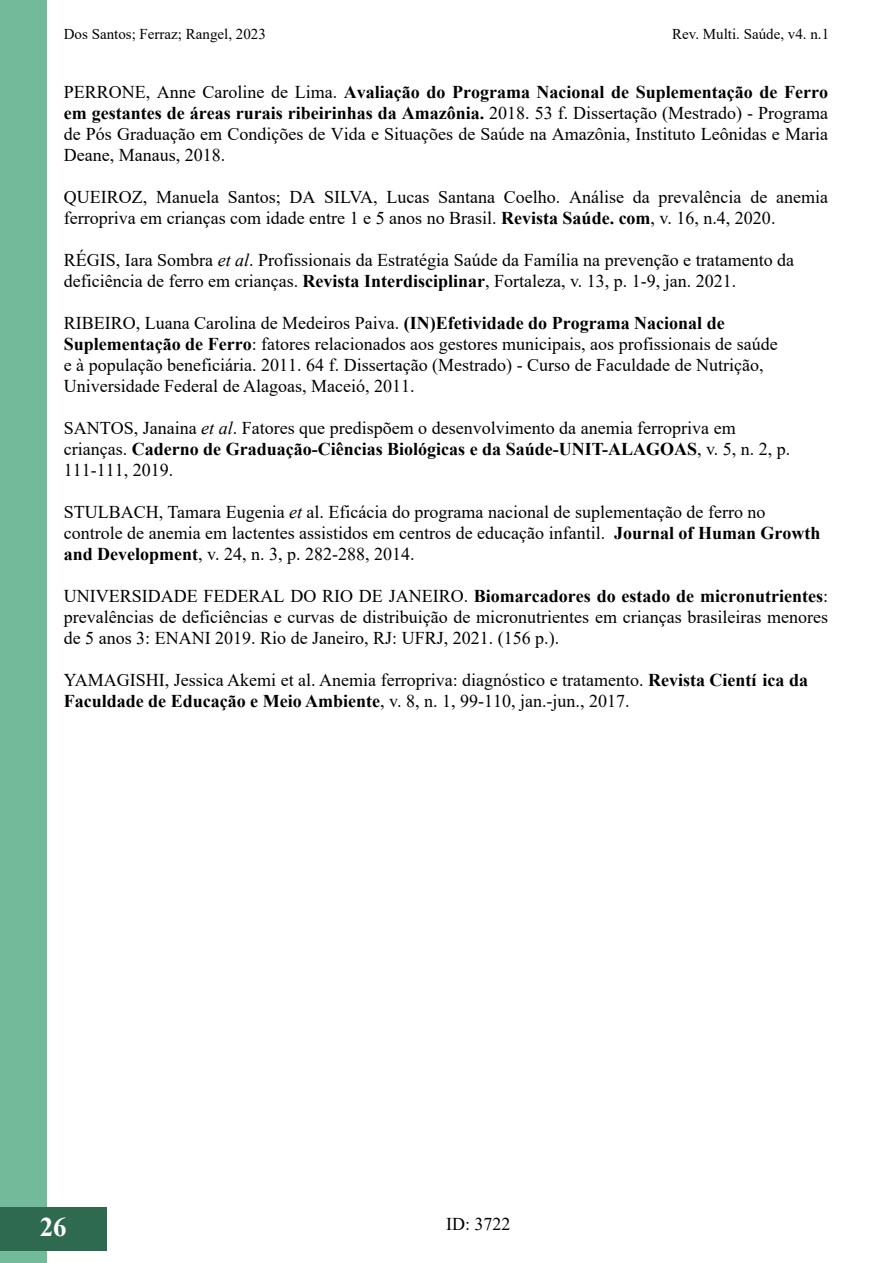
<style>
.page{position:relative;width:893px;height:1263px;background:#fff}
.page>*{position:absolute;margin:0;border:0;box-sizing:border-box;transform-origin:0 0}
.t1{font:700 27px "Times New Roman";color:#fff}
.t2{font:18px/21px "Times New Roman";color:#000}
.t3{font:18px/21px "Times New Roman";color:#000;text-align:justify}
.t4{font:15px "Times New Roman";color:#000}
.t5{font:15px "Times New Roman";color:#000}
.s1{font-weight:700}
.s2{font-style:italic}
</style>
<div class="page">
<div style="left:0;top:0;width:47px;height:1262px;background:#73ba9b"></div>
<div style="left:0;top:1207px;width:106px;height:43px;background:#2d6a4f"></div>
<p class="t4" style="left:64px;top:24px;width:204px">Dos Santos; Ferraz; Rangel, 2023</p>
<p class="t5" style="left:672px;top:24px;width:158px">Rev. Multi. Saúde, v4. n.1</p>
<p class="t3" style="left:64px;top:80px;width:766px">PERRONE, Anne Caroline de Lima. <span class="s1">Avaliação do Programa Nacional de Suplementação de Ferro em gestantes de áreas rurais ribeirinhas da Amazônia.</span> 2018. 53 f. Dissertação (Mestrado) - Programa de Pós Graduação em Condições de Vida e Situações de Saúde na Amazônia, Instituto Leônidas e Maria Deane, Manaus, 2018.</p>
<p class="t2" style="left:64px;top:185px;width:766px">QUEIROZ, Manuela Santos; DA SILVA, Lucas Santana Coelho. Análise da prevalência de anemia ferropriva em crianças com idade entre 1 e 5 anos no Brasil. <span class="s1">Revista Saúde. com</span>, v. 16, n.4, 2020.</p>
<p class="t2" style="left:64px;top:248px;width:732px">RÉGIS, Iara Sombra <span class="s2">et al</span>. Profissionais da Estratégia Saúde da Família na prevenção e tratamento da deficiência de ferro em crianças. <span class="s1">Revista Interdisciplinar</span>, Fortaleza, v. 13, p. 1-9, jan. 2021.</p>
<p class="t2" style="left:64px;top:311px;width:715px">RIBEIRO, Luana Carolina de Medeiros Paiva. <span class="s1">(IN)Efetividade do Programa Nacional de Suplementação de Ferro</span>: fatores relacionados aos gestores municipais, aos profissionais de saúde e à população beneficiária. 2011. 64 f. Dissertação (Mestrado) - Curso de Faculdade de Nutrição, Universidade Federal de Alagoas, Maceió, 2011.</p>
<p class="t2" style="left:64px;top:416px;width:728px">SANTOS, Janaina <span class="s2">et al</span>. Fatores que predispõem o desenvolvimento da anemia ferropriva em crianças. <span class="s1">Caderno de Graduação-Ciências Biológicas e da Saúde-UNIT-ALAGOAS</span>, v. 5, n. 2, p.<br>111-111, 2019.</p>
<p class="t2" style="left:64px;top:500px;width:758px">STULBACH, Tamara Eugenia <span class="s2">et</span> al. Eficácia do programa nacional de suplementação de ferro no controle de anemia em lactentes assistidos em centros de educação infantil. <span class="s1">Journal of Human Growth and Development</span>, v. 24, n. 3, p. 282-288, 2014.</p>
<p class="t2" style="left:64px;top:584px;width:766px;text-align:justify">UNIVERSIDADE FEDERAL DO RIO DE JANEIRO. <span class="s1">Biomarcadores do estado de micronutrientes</span>: prevalências de deficiências e curvas de distribuição de micronutrientes em crianças brasileiras menores de 5 anos 3: ENANI 2019. Rio de Janeiro, RJ: UFRJ, 2021. (156 p.).</p>
<p class="t2" style="left:64px;top:668px;width:746px">YAMAGISHI, Jessica Akemi et al. Anemia ferropriva: diagnóstico e tratamento. <span class="s1">Revista Cientí ica da<br>Faculdade de Educação e Meio Ambiente</span>, v. 8, n. 1, 99-110, jan.-jun., 2017.</p>
<h1 class="t1" style="left:40px;top:1207px;width:28px">26</h1>
<p class="t2" style="left:446px;top:1213px;width:66px">ID: 3722</p>
</div>
